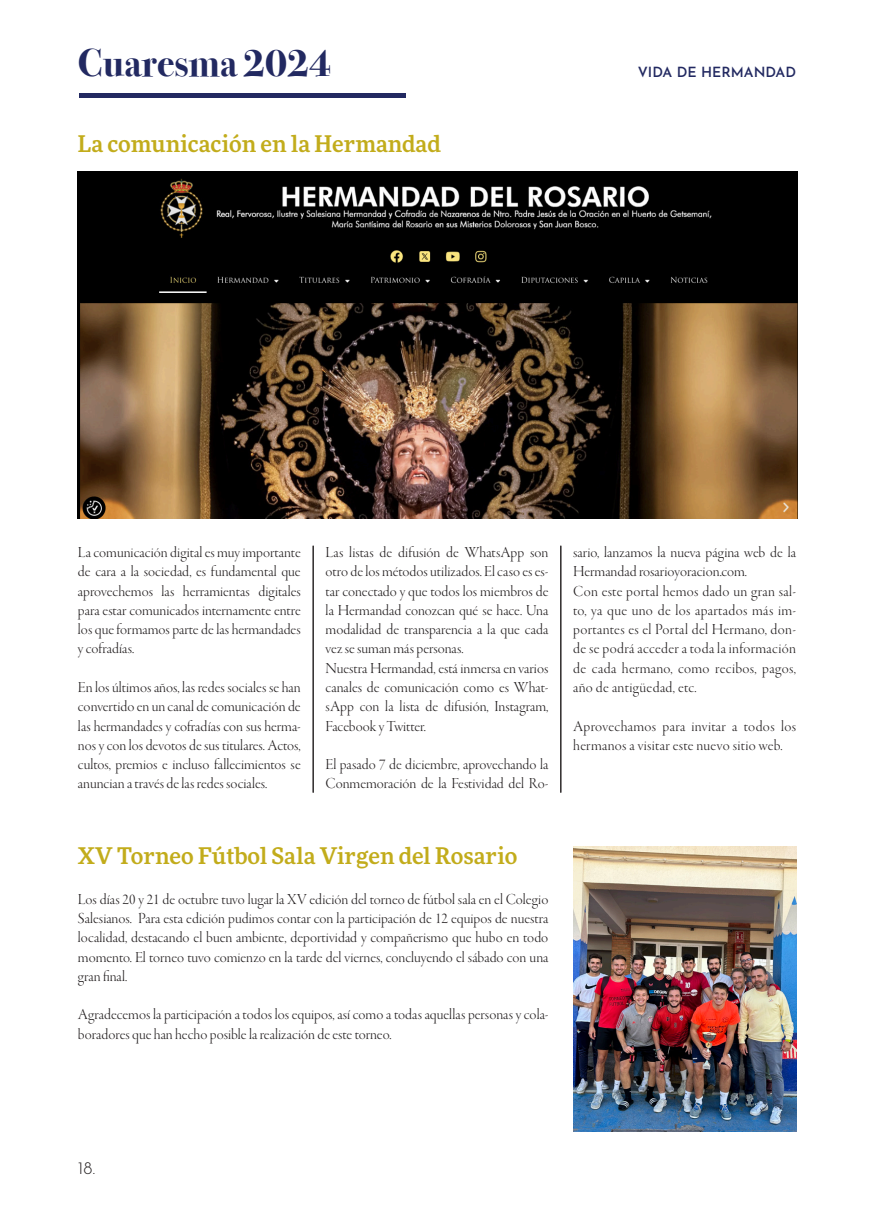
<style>
.page{position:relative;width:874px;height:1221px;background:#fff}
.page>*{position:absolute;margin:0;border:0;box-sizing:border-box;transform-origin:0 0}
.Cabecera{font:700 39.2px "Bodoni Svty Two ITCTT";color:#222961}
.Titulos{font:500 22.75px "More Pro";color:#c2ac1b}
.t1{font:300 17.5px "Josefin Sans";color:#231f20}
.Texto_base{font:15.75px/19.2px "Garamond Premr Pro Lt Disp";color:#231f20;text-align:justify}
.Texto_base-2{font:15.75px/19.2px "Garamond Premr Pro Lt Disp";letter-spacing:.02em;color:#231f20}
.Fecha_cabecera{font:600 14px "Josefin Sans";color:#222961}
</style>
<div class="page">
<hr style="left:79px;top:94px;width:326px;height:4px;background:#222961">
<hr style="left:312px;top:545px;width:1px;height:247px;background:#231f20">
<hr style="left:560px;top:545px;width:1px;height:247px;background:#231f20">
<img style="left:78px;top:172px;width:718px;height:346px">
<img style="left:573px;top:846px;width:222px;height:285px">
<p class="Cabecera" style="left:78px;top:30px;width:254px">Cuaresma 2024</p>
<p class="Titulos" style="left:78px;top:127px;width:364px">La comunicación en la Hermandad</p>
<p class="Fecha_cabecera" style="left:637px;top:60px;width:160px">VIDA DE HERMANDAD</p>
<p class="Texto_base" style="left:78px;top:543px;width:224px">La comunicación digital es muy importante de cara a la sociedad, es fundamental que aprovechemos las herramientas digitales para estar comunicados internamente entre los que formamos parte de las hermandades y cofradías.</p>
<p class="Texto_base" style="left:78px;top:678px;width:224px">En los últimos años, las redes sociales se han convertido en un canal de comunicación de las hermandades y cofradías con sus herma&shy;nos y con los devotos de sus titulares. Actos, cultos, premios e incluso fallecimientos se anuncian a través de las redes sociales.</p>
<p class="Texto_base" style="left:325px;top:543px;width:224px">Las listas de difusión de WhatsApp son otro de los métodos utilizados. El caso es es&shy;tar conectado y que todos los miembros de la Hermandad conozcan qué se hace. Una modalidad de transparencia a la que cada vez se suman más personas.</p>
<p class="Texto_base" style="left:325px;top:658px;width:224px">Nuestra Hermandad, está inmersa en varios canales de comunicación como es What&shy;sApp con la lista de difusión, Instagram, Facebook y Twitter.</p>
<p class="Texto_base" style="left:325px;top:755px;width:224px">El pasado 7 de diciembre, aprovechando la<br>Conmemoración de la Festividad del Ro-</p>
<p class="Titulos" style="left:78px;top:839px;width:441px">XV Torneo Fútbol Sala Virgen del Rosario</p>
<p class="Texto_base" style="left:78px;top:889px;width:472px">Los días 20 y 21 de octubre tuvo lugar la XV edición del torneo de fútbol sala en el Colegio Salesianos. Para esta edición pudimos contar con la participación de 12 equipos de nuestra localidad, destacando el buen ambiente, deportividad y compañerismo que hubo en todo momento. El torneo tuvo comienzo en la tarde del viernes, concluyendo el sábado con una gran final.</p>
<p class="Texto_base" style="left:78px;top:1005px;width:471px">Agradecemos la participación a todos los equipos, así como a todas aquellas personas y cola&shy;boradores que han hecho posible la realización de este torneo.</p>
<p class="Texto_base" style="left:573px;top:543px;width:224px">sario, lanzamos la nueva página web de la<br>Hermandad rosarioyoracion.com.</p>
<p class="Texto_base" style="left:573px;top:581px;width:224px">Con este portal hemos dado un gran sal&shy;to, ya que uno de los apartados más im&shy;portantes es el Portal del Hermano, don&shy;de se podrá acceder a toda la información de cada hermano, como recibos, pagos, año de antigüedad, etc.</p>
<p class="Texto_base-2" style="left:573px;top:716px;width:224px">Aprovechamos para invitar a todos los hermanos a visitar este nuevo sitio web.</p>
<p class="t1" style="left:78px;top:1153px;width:19px">18.</p>
</div>
